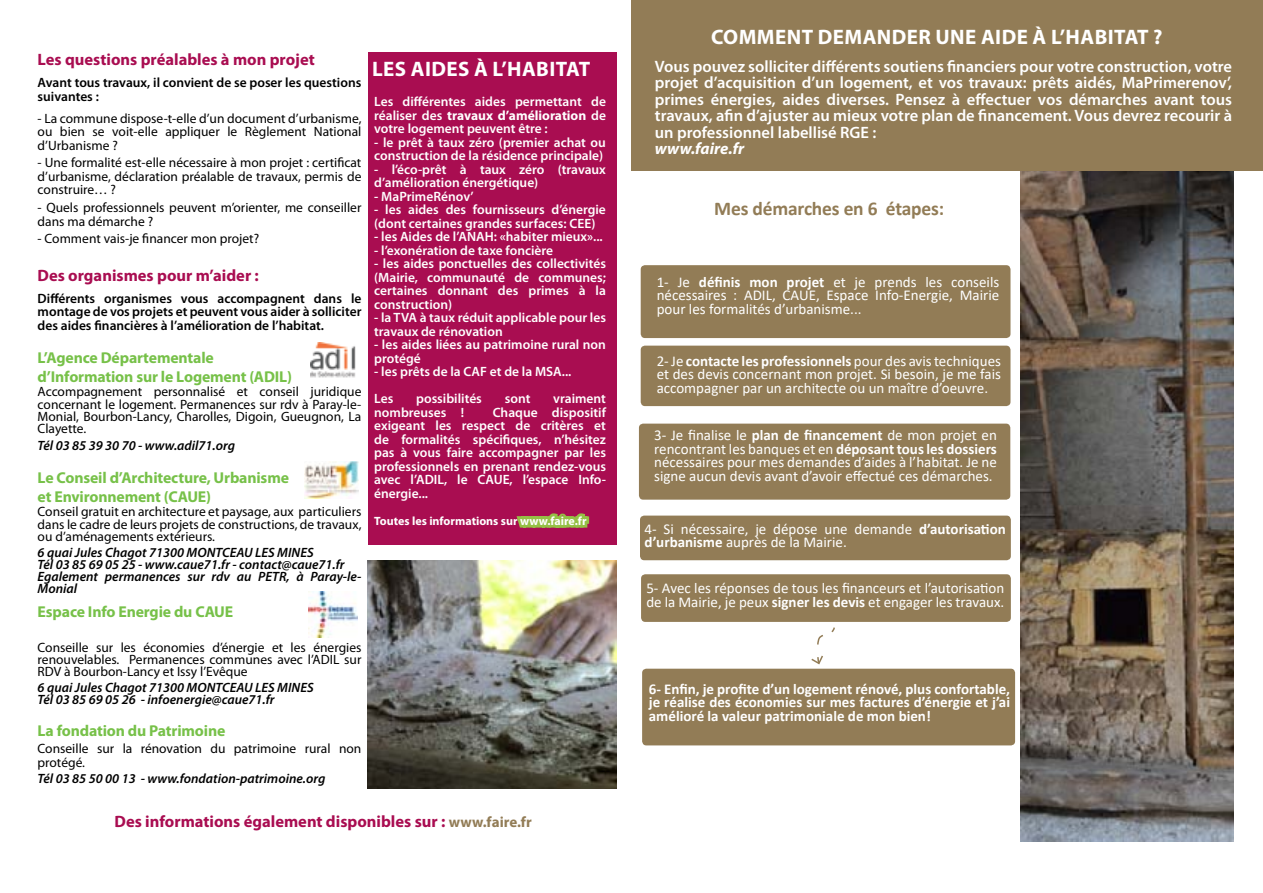
<style>
.page{position:relative;width:1263px;height:893px;background:#fff}
.page>*{position:absolute;margin:0;border:0;box-sizing:border-box;transform-origin:0 0}
.t1{font:700 21px "Myriad Pro";letter-spacing:.02em;color:#fff}
.t2{font:700 19.5px "Calibri";letter-spacing:-.01em;color:#927c56}
.t3{font:600 16.5px/16.5px "Myriad Pro";color:#fff;text-align:justify}
.t4{font:700 16.5px "Myriad Pro";color:#a90d51}
.t5{font:italic 700 16.5px "Myriad Pro";color:#fff}
.t6{font:700 15.75px/19.5px "Myriad Pro";letter-spacing:-.01em;color:#77c149}
.t7{font:15px/13.5px "Calibri";color:#fff;text-align:justify}
.t8{font:700 15px/13.5px "Calibri";color:#fff;text-align:justify}
.t9{font:600 13.5px/13.5px "Myriad Pro";color:#fff}
.t10{font:13.5px/13.5px "Myriad Pro";color:#000}
.t11{font:italic 600 13.5px/12px "Myriad Pro";color:#000}
.t12{font:600 13.5px/13.5px "Myriad Pro";color:#000}
.t13{font:700 12px "Myriad Pro";color:#fff}
.s1{font-weight:700}
.s2{font-size:15px;color:#927c56}
</style>
<div class="page">
<div style="left:368px;top:52px;width:249px;height:492px;background:#a90d51"></div>
<div style="left:631px;top:0;width:632px;height:170px;background:#927c56"></div>
<svg style="left:513px;top:513px;width:79px;height:32px"></svg>
<div style="left:641px;top:265px;width:369px;height:73px;background:#927c56;border-radius:4px"></div>
<div style="left:641px;top:346px;width:369px;height:60px;background:#927c56;border-radius:4px"></div>
<div style="left:639px;top:424px;width:371px;height:76px;background:#927c56;border-radius:4px"></div>
<div style="left:641px;top:574px;width:370px;height:48px;background:#927c56;border-radius:4px"></div>
<svg style="left:811px;top:627px;width:24px;height:38px"></svg>
<div style="left:642px;top:669px;width:373px;height:76px;background:#927c56;border-radius:4px"></div>
<img style="left:1020px;top:172px;width:213px;height:670px">
<img style="left:368px;top:560px;width:249px;height:229px">
<div style="left:640px;top:516px;width:371px;height:44px;background:#927c56;border-radius:4px"></div>
<img style="left:310px;top:342px;width:46px;height:36px">
<img style="left:304px;top:461px;width:54px;height:38px">
<img style="left:308px;top:591px;width:49px;height:47px">
<p class="t4" style="left:38px;top:49px;width:279px">Les questions préalables à mon projet</p>
<p class="t12" style="left:38px;top:75px;width:325px">Avant tous travaux, il convient de se poser les questions suivantes :</p>
<p class="t10" style="left:38px;top:111px;width:325px;text-align:justify">- La commune dispose-t-elle d’un document d’urbanisme, ou bien se voit-elle appliquer le Règlement National d’Urbanisme ?</p>
<p class="t10" style="left:38px;top:156px;width:325px;text-align:justify">- Une formalité est-elle nécessaire à mon projet : certificat d’urbanisme, déclaration préalable de travaux, permis de construire… ?</p>
<p class="t10" style="left:38px;top:201px;width:325px">- Quels professionnels peuvent m’orienter, me conseiller dans ma démarche ?</p>
<p class="t10" style="left:38px;top:232px;width:223px">- Comment vais-je financer mon projet?</p>
<p class="t4" style="left:38px;top:264px;width:223px">Des organismes pour m’aider :</p>
<p class="t12" style="left:38px;top:291px;width:325px;text-align:justify">Différents organismes vous accompagnent dans le montage de vos projets et peuvent vous aider à solliciter des aides financières à l’amélioration de l’habitat.</p>
<p class="t6" style="left:38px;top:347px;width:256px">L’Agence Départementale d’Information sur le Logement (ADIL)</p>
<p class="t10" style="left:38px;top:384px;width:325px">Accompagnement personnalisé et conseil juridique concernant le logement. Permanences sur rdv à Paray-le-</p>
<p class="t10" style="left:38px;top:411px;width:325px;line-height:12px">Monial, Bourbon-Lancy, Charolles, Digoin, Gueugnon, La<br>Clayette.</p>
<p class="t11" style="left:38px;top:439px;width:199px">Tél 03 85 39 30 70 - www.adil71.org</p>
<p class="t6" style="left:38px;top:467px;width:253px">Le Conseil d’Architecture, Urbanisme et Environnement (CAUE)</p>
<p class="t10" style="left:38px;top:504px;width:325px">Conseil gratuit en architecture et paysage, aux particuliers dans le cadre de leurs projets de constructions, de travaux,</p>
<p class="t10" style="left:38px;top:530px;width:179px">ou d’aménagements extérieurs.</p>
<p class="t11" style="left:38px;top:546px;width:325px">6 quai Jules Chagot 71300 MONTCEAU LES MINES<br>Tél 03 85 69 05 25 - www.caue71.fr - contact@caue71.fr Egalement permanences sur rdv au PETR, à Paray-le-Monial</p>
<p class="t6" style="left:38px;top:601px;width:197px">Espace Info Energie du CAUE</p>
<p class="t10" style="left:38px;top:641px;width:325px;line-height:12px;text-align:justify">Conseille sur les économies d’énergie et les énergies renouvelables. Permanences communes avec l’ADIL sur RDV à Bourbon-Lancy et Issy l’Evêque</p>
<p class="t11" style="left:38px;top:681px;width:277px">6 quai Jules Chagot 71300 MONTCEAU LES MINES<br>Tél 03 85 69 05 26 - infoenergie@caue71.fr</p>
<p class="t6" style="left:38px;top:720px;width:189px">La fondation du Patrimoine</p>
<p class="t10" style="left:38px;top:742px;width:325px">Conseille sur la rénovation du patrimoine rural non protégé.</p>
<p class="t11" style="left:38px;top:772px;width:289px">Tél 03 85 50 00 13 - www.fondation-patrimoine.org</p>
<h1 class="t1" style="left:372px;top:56px;width:52px">LES aide</h1>
<h1 class="t1" style="left:458px;top:56px;width:133px">S à l’habitat</h1>
<p class="t9" style="left:374px;top:95px;width:233px;text-align:justify">Les différentes aides permettant de réaliser des <span class="s1">travaux d’amélioration</span> de votre logement peuvent être :</p>
<p class="t9" style="left:374px;top:135px;width:233px">- le prêt à taux zéro (premier achat ou construction de la résidence principale)</p>
<p class="t9" style="left:374px;top:162px;width:233px">- l’éco-prêt à taux zéro (travaux d’amélioration énergétique)</p>
<p class="t9" style="left:374px;top:189px;width:101px">- MaPrimeRénov’</p>
<p class="t9" style="left:374px;top:203px;width:233px">- les aides des fournisseurs d’énergie (dont certaines grandes surfaces: CEE)</p>
<p class="t9" style="left:374px;top:230px;width:230px">- les Aides de l’ANAH: «habiter mieux»...</p>
<p class="t9" style="left:374px;top:243px;width:180px">- l’exonération de taxe foncière</p>
<p class="t9" style="left:374px;top:257px;width:233px;text-align:justify">- les aides ponctuelles des collectivités (Mairie, communauté de communes; certaines donnant des primes à la construction)</p>
<p class="t9" style="left:374px;top:311px;width:233px">- la TVA à taux réduit applicable pour les travaux de rénovation</p>
<p class="t9" style="left:374px;top:338px;width:233px">- les aides liées au patrimoine rural non protégé</p>
<p class="t9" style="left:374px;top:358px;width:199px;line-height:27px">- les prêts de la CAF et de la MSA...<br>Les</p>
<p class="t9" style="left:416px;top:392px;width:67px">possibilités</p>
<p class="t9" style="left:505px;top:392px;width:27px">sont</p>
<p class="t9" style="left:553px;top:392px;width:54px">vraiment</p>
<p class="t9" style="left:374px;top:405px;width:91px">nombreuses !</p>
<p class="t9" style="left:374px;top:405px;width:233px;text-align:justify;text-indent:118px">Chaque dispositif exigeant les respect de critères et de formalités spécifiques, n’hésitez pas à vous faire accompagner par les professionnels en prenant rendez-vous avec l’ADIL, le CAUE, l’espace Info&shy;énergie...</p>
<p class="t13" style="left:374px;top:513px;width:214px">Toutes les informations sur www.faire.fr</p>
<p class="t4" style="left:115px;top:810px;width:419px">Des informations également disponibles sur : <span class="s2">www.faire.fr</span></p>
<h1 class="t1" style="left:711px;top:23px;width:283px">Comment demander une aide</h1>
<h1 class="t1" style="left:1033px;top:23px;width:131px">à l’habitat ?</h1>
<p class="t3" style="left:655px;top:57px;width:579px">Vous pouvez solliciter différents soutiens financiers pour votre construction, votre projet d’acquisition d’un logement, et vos travaux: prêts aidés, MaPrimerenov’, primes énergies, aides diverses. Pensez à effectuer vos démarches avant tous travaux, afin d’ajuster au mieux votre plan de financement. Vous devrez recourir à un professionnel labellisé RGE :</p>
<p class="t5" style="left:655px;top:138px;width:91px">www.faire.fr</p>
<h2 class="t2" style="left:714px;top:195px;width:231px">Mes démarches en 6 étapes:</h2>
<p class="t7" style="left:657px;top:275px;width:344px">1- Je <span class="s1">définis mon projet</span> et je prends les conseils nécessaires : ADIL, CAUE, Espace Info-Energie, Mairie pour les formalités d’urbanisme...</p>
<p class="t7" style="left:657px;top:353px;width:346px">2- Je <span class="s1">contacte les professionnels</span> pour des avis techniques et des devis concernant mon projet. Si besoin, je me fais accompagner par un architecte ou un maître d’oeuvre.</p>
<p class="t7" style="left:654px;top:428px;width:344px">3- Je finalise le <span class="s1">plan de financement</span> de mon projet en rencontrant les banques et en <span class="s1">déposant tous les dossiers </span>nécessaires pour mes demandes d’aides à l’habitat. Je ne signe aucun devis avant d’avoir effectué ces démarches.</p>
<p class="t7" style="left:645px;top:522px;width:363px">4- Si nécessaire, je dépose une demande <span class="s1">d’autorisation d’urbanisme</span> auprès de la Mairie.</p>
<p class="t7" style="left:646px;top:581px;width:359px">5- Avec les réponses de tous les financeurs et l’autorisation de la Mairie, je peux <span class="s1">signer les devis</span> et engager les travaux.</p>
<p class="t8" style="left:649px;top:682px;width:363px">6- Enfin, je profite d’un logement rénové, plus confortable, je réalise des économies sur mes factures d’énergie et j’ai amélioré la valeur patrimoniale de mon bien!</p>
</div>
